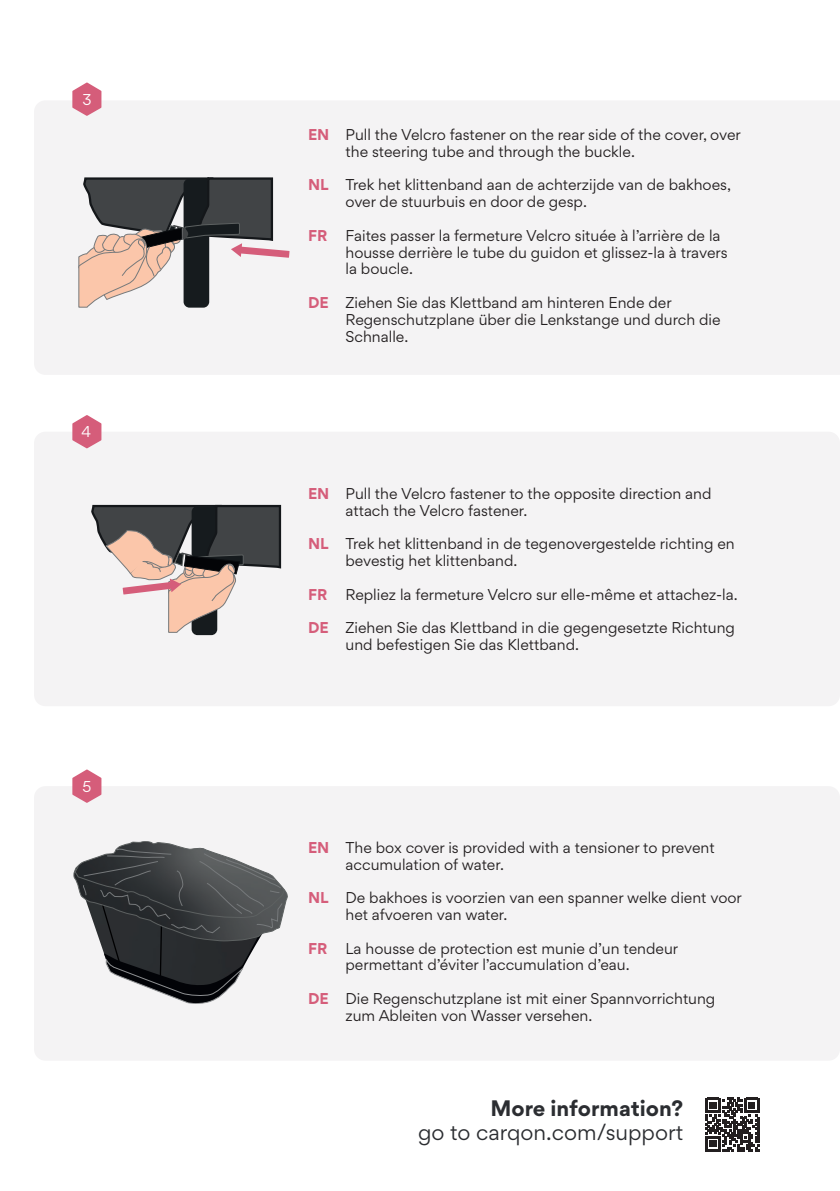
<style>
.page{position:relative;width:840px;height:1191px;background:#fff}
.page>*{position:absolute;margin:0;border:0;box-sizing:border-box;transform-origin:0 0}
.t1{font:20px "Gordita";color:#2b2d31}
.t2{font:700 20px "Gordita";color:#2b2d31}
.t3{font:14px/16.8px "Gordita";color:#231f20}
.t4{font:700 14px "Gordita";color:#d55d7a}
.Fließtext_klein{font:14px "Gordita";color:#fff}
</style>
<div class="page">
<svg style="left:705px;top:1097px;width:53px;height:54px"></svg>
<div style="left:34px;top:100px;width:805px;height:275px;background:#f4f3f4"></div>
<div style="left:34px;top:432px;width:805px;height:274px;background:#f4f3f4;border-radius:11px"></div>
<div style="left:34px;top:786px;width:805px;height:274px;background:#f4f3f4;border-radius:11px"></div>
<svg style="left:72px;top:415px;width:29px;height:33px"></svg>
<svg style="left:72px;top:769px;width:29px;height:34px"></svg>
<svg style="left:72px;top:82px;width:29px;height:34px"></svg>
<svg style="left:73px;top:841px;width:215px;height:162px"></svg>
<svg style="left:79px;top:176px;width:210px;height:142px"></svg>
<svg style="left:91px;top:504px;width:191px;height:128px"></svg>
<p class="Fließtext_klein" style="left:82px;top:89px;width:11px">3</p>
<p class="Fließtext_klein" style="left:81px;top:422px;width:11px">4</p>
<p class="Fließtext_klein" style="left:82px;top:776px;width:10px">5</p>
<p class="t4" style="left:308px;top:123px;width:23px">EN</p>
<p class="t4" style="left:308px;top:174px;width:22px">NL</p>
<p class="t4" style="left:308px;top:224px;width:21px">FR</p>
<p class="t4" style="left:308px;top:291px;width:22px">DE</p>
<p class="t3" style="left:345px;top:126px;width:396px">Pull the Velcro fastener on the rear side of the cover, over the steering tube and through the buckle.</p>
<p class="t3" style="left:345px;top:176px;width:387px">Trek het klittenband aan de achterzijde van de bakhoes, over de stuurbuis en door de gesp.</p>
<p class="t3" style="left:345px;top:227px;width:383px">Faites passer la fermeture Velcro située à l’arrière de la housse derrière le tube du guidon et glissez-la à travers la boucle.</p>
<p class="t3" style="left:345px;top:294px;width:376px">Ziehen Sie das Klettband am hinteren Ende der<br>Regenschutzplane über die Lenkstange und durch die<br>Schnalle.</p>
<p class="t4" style="left:308px;top:482px;width:23px">EN</p>
<p class="t4" style="left:308px;top:533px;width:22px">NL</p>
<p class="t4" style="left:308px;top:583px;width:21px">FR</p>
<p class="t4" style="left:308px;top:617px;width:22px">DE</p>
<p class="t3" style="left:345px;top:485px;width:367px">Pull the Velcro fastener to the opposite direction and attach the Velcro fastener.</p>
<p class="t3" style="left:345px;top:535px;width:390px">Trek het klittenband in de tegenovergestelde richting en bevestig het klittenband.</p>
<p class="t3" style="left:345px;top:586px;width:393px">Repliez la fermeture Velcro sur elle-même et attachez-la.</p>
<p class="t3" style="left:345px;top:619px;width:391px">Ziehen Sie das Klettband in die gegengesetzte Richtung und befestigen Sie das Klettband.</p>
<p class="t4" style="left:308px;top:836px;width:23px">EN</p>
<p class="t4" style="left:308px;top:886px;width:22px">NL</p>
<p class="t4" style="left:308px;top:937px;width:21px">FR</p>
<p class="t4" style="left:308px;top:987px;width:22px">DE</p>
<p class="t3" style="left:345px;top:838px;width:370px">The box cover is provided with a tensioner to prevent accumulation of water.</p>
<p class="t3" style="left:345px;top:889px;width:397px">De bakhoes is voorzien van een spanner welke dient voor het afvoeren van water.</p>
<p class="t3" style="left:345px;top:939px;width:334px">La housse de protection est munie d’un tendeur permettant d’éviter l’accumulation d’eau.</p>
<p class="t3" style="left:345px;top:990px;width:371px">Die Regenschutzplane ist mit einer Spannvorrichtung zum Ableiten von Wasser versehen.</p>
<h1 class="t2" style="left:490px;top:1092px;width:194px">More information?</h1>
<h1 class="t1" style="left:418px;top:1117px;width:266px">go to carqon.com/support</h1>
</div>
